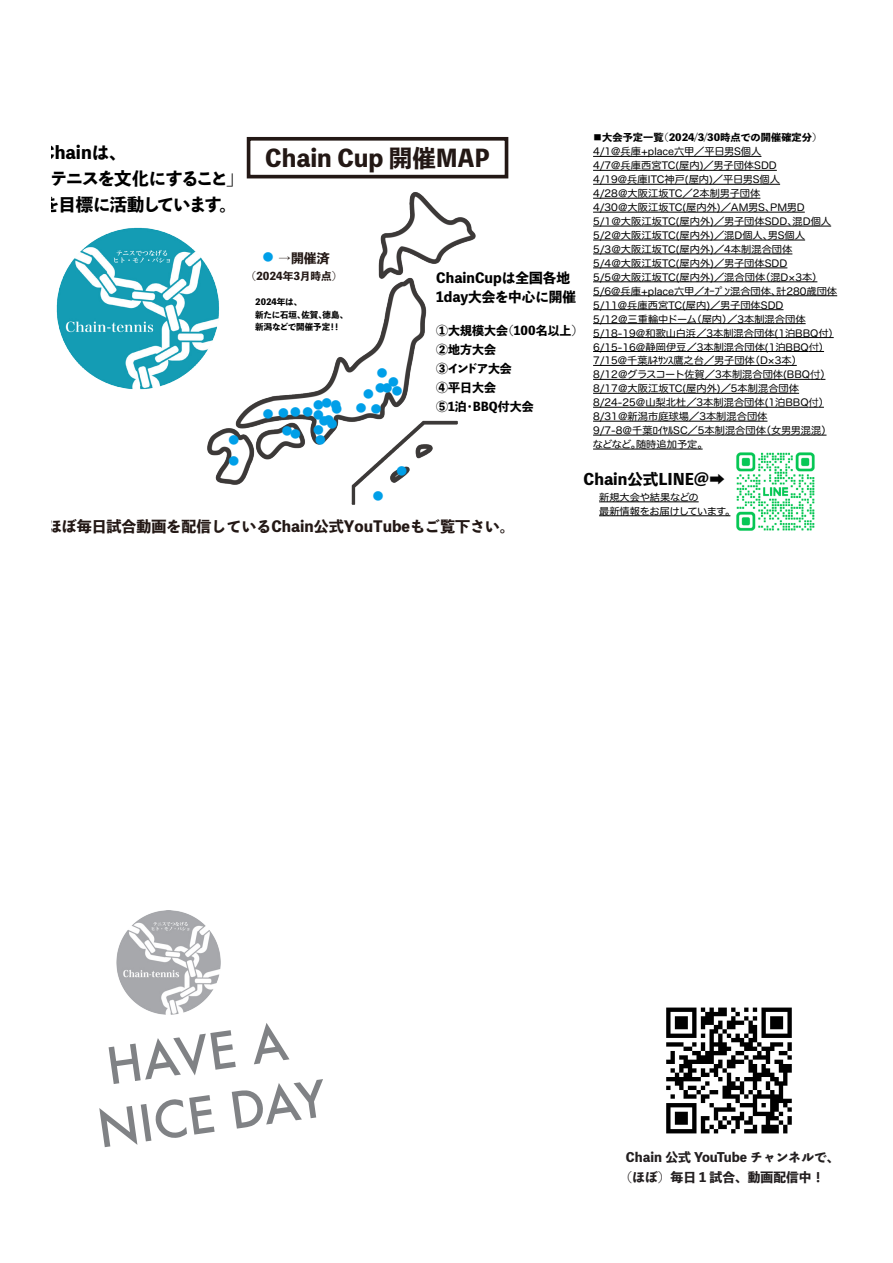
<style>
.page{position:relative;width:893px;height:1263px;background:#fff}
.page>*{position:absolute;margin:0;border:0;box-sizing:border-box;transform-origin:0 0}
.t1{font:500 49.2px/61.3px "Futura";color:#808285;text-align:center}
.t2{font:800 23.55px "Toppan Bunkyu Midashi Gothic Std N";color:#231815}
.t3{font:800 17.4px "Toppan Bunkyu Midashi Gothic Std N";letter-spacing:-.05em;color:#000}
.t4{font:800 17.4px "Toppan Bunkyu Midashi Gothic Std N";letter-spacing:-.08em;color:#000}
.t5{font:800 15.45px "Toppan Bunkyu Midashi Gothic Std N";color:#050505}
.t6{font:800 15px "Toppan Bunkyu Midashi Gothic Std N";color:#231815}
.t7{font:800 13.65px/18.8px "Toppan Bunkyu Midashi Gothic Std N";color:#000}
.t8{font:800 13.35px/17.5px "Toppan Bunkyu Midashi Gothic Std N";color:#009fe8;text-align:right}
.t9{font:800 12.9px "Toppan Bunkyu Midashi Gothic Std N";color:#231815}
.t10{font:800 12.75px "Toppan Bunkyu Midashi Gothic Std N";color:#231f20}
.t11{font:800 12px/18.8px "Toppan Bunkyu Midashi Gothic Std N";color:#000}
.t12{font:800 10.5px "Toppan Bunkyu Midashi Gothic Std N";color:#231815}
.t13{font:9.9px/14px "Hira Maru Pro N W4";color:#000;scale:1.04 1}
.t14{font:9.9px/14px "Hira Maru Pro N W4";letter-spacing:-.025em;color:#000;scale:1.04 1}
.t15{font:8.55px/12.3px "Toppan Bunkyu Midashi Go Std EB";color:#000}
.s1{font-size:13.35px;color:#009fe8}
.s2{font-family:"Toppan Bunkyu Midashi Gothic Std N";font-weight:800}
.s3{font-family:"Koz Go Pr 6 N"}
.s4{font-family:"Koz Go Pr 6 N";font-weight:400}
</style>
<div class="page">
<img style="left:116px;top:910px;width:105px;height:104px">
<img style="left:207px;top:192px;width:269px;height:313px">
<hr style="left:593px;top:156px;width:168px;height:1px;background:#000">
<hr style="left:593px;top:170px;width:184px;height:1px;background:#000">
<hr style="left:593px;top:184px;width:187px;height:1px;background:#000">
<hr style="left:593px;top:198px;width:167px;height:1px;background:#000">
<hr style="left:593px;top:212px;width:212px;height:1px;background:#000">
<hr style="left:593px;top:226px;width:238px;height:1px;background:#000">
<hr style="left:593px;top:240px;width:212px;height:1px;background:#000">
<hr style="left:593px;top:254px;width:199px;height:1px;background:#000">
<hr style="left:593px;top:268px;width:194px;height:1px;background:#000">
<hr style="left:593px;top:282px;width:224px;height:1px;background:#000">
<hr style="left:593px;top:295px;width:244px;height:1px;background:#000">
<hr style="left:593px;top:309px;width:190px;height:1px;background:#000">
<hr style="left:593px;top:323px;width:213px;height:1px;background:#000">
<hr style="left:593px;top:337px;width:241px;height:1px;background:#000">
<hr style="left:593px;top:351px;width:216px;height:1px;background:#000">
<svg style="left:809px;top:351px;width:15px;height:1px"></svg>
<hr style="left:593px;top:365px;width:204px;height:1px;background:#000">
<hr style="left:593px;top:379px;width:217px;height:1px;background:#000">
<svg style="left:810px;top:379px;width:15px;height:1px"></svg>
<hr style="left:593px;top:393px;width:206px;height:1px;background:#000">
<hr style="left:593px;top:407px;width:216px;height:1px;background:#000">
<svg style="left:809px;top:407px;width:15px;height:1px"></svg>
<hr style="left:593px;top:421px;width:174px;height:1px;background:#000">
<hr style="left:593px;top:435px;width:233px;height:1px;background:#000">
<hr style="left:593px;top:449px;width:110px;height:1px;background:#000">
<img style="left:56px;top:226px;width:164px;height:165px">
<div style="left:247px;top:137px;width:261px;height:41px;border:4px solid #231815"></div>
<img style="left:736px;top:452px;width:79px;height:79px">
<hr style="left:599px;top:502px;width:100px;height:1px;background:#000">
<hr style="left:599px;top:515px;width:131px;height:1px;background:#000">
<img style="left:666px;top:1007px;width:126px;height:127px">
<p class="t3" style="left:43px;top:139px;width:85px">Chainは、</p>
<p class="t4" style="left:34px;top:165px;width:211px">「テニスを文化にすること」</p>
<p class="t3" style="left:42px;top:191px;width:196px">を目標に活動しています。</p>
<p class="t2" style="left:265px;top:139px;width:226px">Chain Cup 開催MAP</p>
<p class="t9" style="left:261px;top:248px;width:70px"><span class="s1">●</span> →開催済</p>
<p class="t12" style="left:252px;top:268px;width:91px">(2024年3月時点）</p>
<p class="t15" style="left:255px;top:296px;width:94px">2024年は、<br>新たに石垣、佐賀、徳島、新潟などで開催予定！！</p>
<p class="t8" style="left:227px;top:431px;width:15px">●</p>
<p class="t8" style="left:227px;top:452px;width:15px">●</p>
<p class="t8" style="left:312px;top:394px;width:23px">●●</p>
<p class="t8" style="left:329px;top:395px;width:15px">●</p>
<p class="t8" style="left:322px;top:403px;width:23px;line-height:10.9px;text-align:center">● ●</p>
<p class="t8" style="left:261px;top:403px;width:65px">● ●●●● ●</p>
<p class="t8" style="left:314px;top:431px;width:15px">●</p>
<p class="t8" style="left:317px;top:413px;width:23px">●●</p>
<p class="t8" style="left:280px;top:423px;width:23px">●●</p>
<p class="t8" style="left:376px;top:363px;width:15px">●</p>
<p class="t8" style="left:374px;top:378px;width:28px">●●●</p>
<p class="t8" style="left:390px;top:382px;width:15px">●</p>
<p class="t8" style="left:362px;top:384px;width:15px">●</p>
<p class="t8" style="left:354px;top:399px;width:30px">●●</p>
<p class="t8" style="left:372px;top:487px;width:15px">●</p>
<p class="t8" style="left:395px;top:462px;width:15px">●</p>
<p class="t7" style="left:436px;top:268px;width:141px">ChainCupは全国各地<br>1day大会を中心に開催</p>
<p class="t11" style="left:436px;top:321px;width:149px">①大規模大会（100名以上）<br>②地方大会<br>③インドア大会<br>④平日大会<br>⑤1泊・BBQ付大会</p>
<p class="t6" style="left:47px;top:515px;width:470px">ほぼ毎日試合動画を配信しているChain公式YouTubeもご覧下さい。</p>
<p class="t13" style="left:592px;top:130px;width:238px"><span class="s2">■大会予定一覧（2024/3/30時点での開催確定分）<br></span>4/1@兵庫+place六甲／平日男S個人<br>4/7@兵庫西宮TC(屋内)／男子団体SDD<br>4/19@兵庫ITC神戸(屋内)／平日男S個人<br>4/28＠大阪江坂TC／2本制男子団体<br>4/30＠大阪江坂TC(屋内外)／AM男S、PM男D<br>5/1＠大阪江坂TC(屋内外)／男子団体SDD、混D個人<br>5/2＠大阪江坂TC(屋内外)／混D個人、男S個人<br>5/3＠大阪江坂TC(屋内外)／4本制混合団体<br>5/4＠大阪江坂TC(屋内外)／男子団体SDD<br>5/5＠大阪江坂TC(屋内外)／混合団体（混D×3本）<br>5/6@兵庫+place六甲／ｵｰﾌﾟﾝ混合団体、計280歳団体<br>5/11@兵庫西宮TC(屋内)／男子団体SDD<br>5/12＠三重輪中ドーム（屋内）／3本制混合団体<br>5/18-19＠和歌山白浜／3本制混合団体(1泊BBQ付）<br>6/15-16＠静岡伊豆／3本制混合団体(1泊BBQ<span class="s3">付</span>）<br>7/15@千葉ﾙﾈｻﾝｽ鷹之台／男子団体（D×3本）<br>8/12＠グラスコート佐賀／3本制混合団体(BBQ<span class="s3">付</span>）<br>8/17＠大阪江坂TC(屋内外)／5本制混合団体<br>8/24-25＠山梨北杜／3本制混合団体(1泊BBQ<span class="s3">付</span>）<br>8/31＠新潟市庭球場／3本制混合団体<br>9/7-8＠千葉ﾛｲﾔﾙSC／5本制混合団体（女男男混混）などなど。随時追加予定。</p>
<p class="t5" style="left:583px;top:468px;width:143px">Chain公式LINE＠<span class="s4">➡</span></p>
<p class="t14" style="left:599px;top:490px;width:133px">新規大会や結果などの<br>最新情報をお届けしています。</p>
<p class="t1" style="left:85px;top:1038px;width:231px;rotate:-8deg">HAVE A<br>NICE DAY</p>
<p class="t10" style="left:626px;top:1148px;width:215px">Chain 公式 YouTube チャンネルで、</p>
<p class="t10" style="left:620px;top:1167px;width:206px">（ほぼ）毎日 1 試合、動画配信中！</p>
</div>
